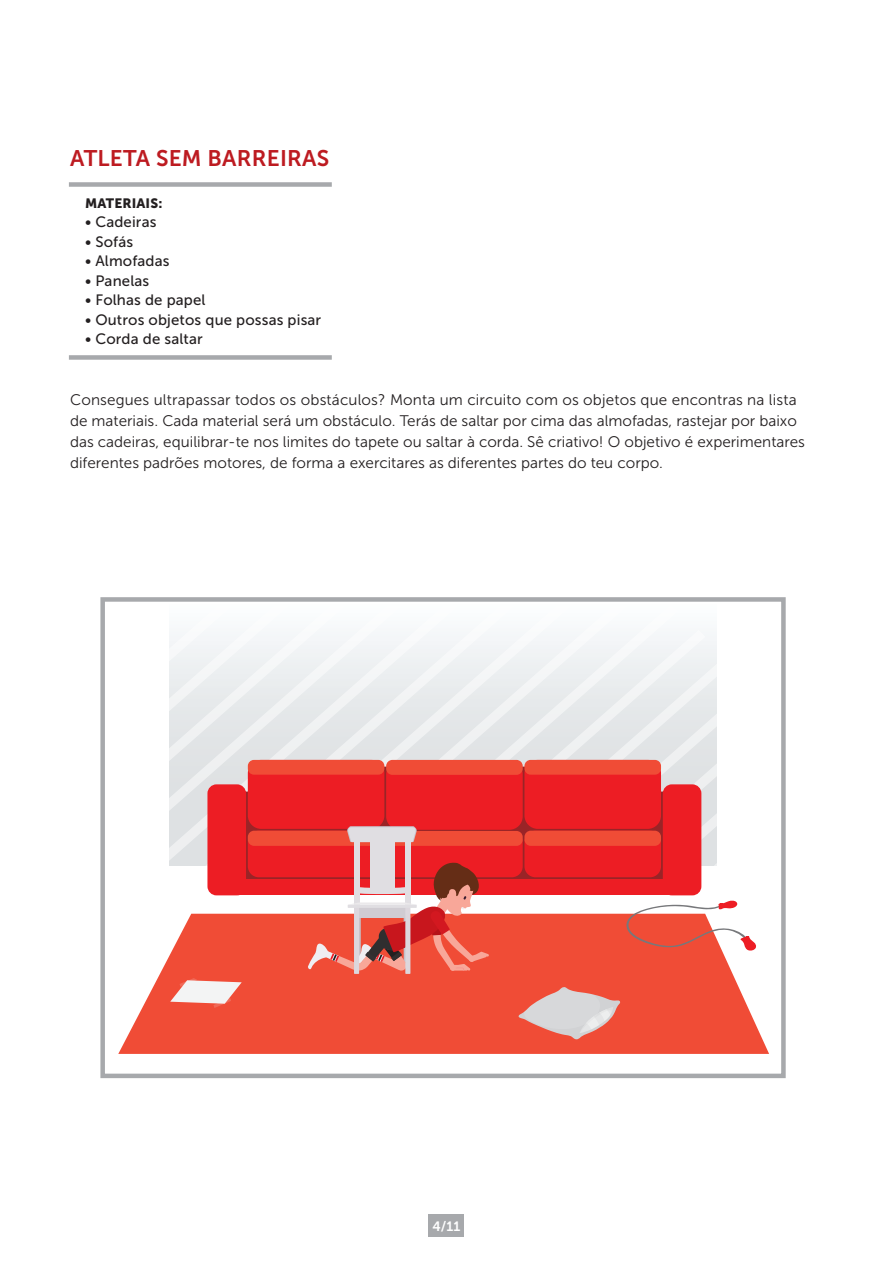
<style>
.page{position:relative;width:893px;height:1263px;background:#fff}
.page>*{position:absolute;margin:0;border:0;box-sizing:border-box;transform-origin:0 0}
.t1{font:22.5px "Museo Sans 700";letter-spacing:.01em;color:#bd1b21}
.t2{font:15.3px/21px "Museo Sans 300";color:#231f20}
.t3{font:15px "Museo Sans 500";letter-spacing:.01em;color:#231f20}
.t4{font:13.5px "Museo Sans 900";letter-spacing:.01em;color:#231f20}
.t5{font:13.5px "Museo Sans 700";color:#fff}
</style>
<div class="page">
<svg style="left:169px;top:634px;width:36px;height:232px;fill:#e5e8e9"></svg>
<svg style="left:205px;top:634px;width:57px;height:232px;fill:#eaedee"></svg>
<svg style="left:262px;top:634px;width:56px;height:126px;fill:#ebeef0"></svg>
<svg style="left:318px;top:634px;width:57px;height:126px;fill:#ebeef0"></svg>
<svg style="left:375px;top:634px;width:56px;height:133px;fill:#ebeef0"></svg>
<svg style="left:431px;top:634px;width:274px;height:126px;fill:#f1f3f4"></svg>
<svg style="left:699px;top:634px;width:6px;height:3px"></svg>
<svg style="left:488px;top:658px;width:229px;height:109px;fill:#eceff1"></svg>
<svg style="left:544px;top:688px;width:173px;height:178px"></svg>
<svg style="left:242px;top:767px;width:427px;height:112px;fill:#9c2427"></svg>
<div style="left:238px;top:879px;width:437px;height:16px;background:#ed1d24"></div>
<div style="left:207px;top:784px;width:39px;height:111px;background:#ed1d24;border-radius:9px"></div>
<div style="left:248px;top:760px;width:136px;height:69px;background:#ed1d24;border-radius:13px"></div>
<div style="left:386px;top:761px;width:137px;height:69px;background:#ed1d24;border-radius:13px"></div>
<div style="left:524px;top:760px;width:137px;height:69px;background:#ed1d24;border-radius:13px"></div>
<div style="left:248px;top:831px;width:136px;height:46px;background:#ed1d24;border-radius:11px"></div>
<div style="left:386px;top:831px;width:137px;height:46px;background:#ed1d24;border-radius:11px"></div>
<div style="left:524px;top:831px;width:137px;height:46px;background:#ed1d24;border-radius:11px"></div>
<div style="left:663px;top:784px;width:38px;height:111px;background:#ed1d24;border-radius:9px"></div>
<div style="left:248px;top:831px;width:136px;height:15px;background:#f04c36;border-radius:6px"></div>
<div style="left:386px;top:831px;width:137px;height:15px;background:#f04c36;border-radius:6px"></div>
<div style="left:524px;top:831px;width:137px;height:15px;background:#f04c36;border-radius:6px"></div>
<div style="left:248px;top:760px;width:136px;height:15px;background:#f04c36;border-radius:6px"></div>
<div style="left:386px;top:760px;width:137px;height:15px;background:#f04c36;border-radius:6px"></div>
<div style="left:524px;top:760px;width:137px;height:15px;background:#f04c36;border-radius:6px"></div>
<svg style="left:118px;top:914px;width:651px;height:140px;fill:#f04c36"></svg>
<svg style="left:518px;top:987px;width:102px;height:52px"></svg>
<svg style="left:170px;top:978px;width:72px;height:30px"></svg>
<div style="left:100px;top:597px;width:686px;height:481px;border:4px solid #a7a9ac"></div>
<svg style="left:624px;top:900px;width:133px;height:51px"></svg>
<svg style="left:347px;top:826px;width:70px;height:16px"></svg>
<div style="left:354px;top:841px;width:5px;height:64px;background:#e0dee2"></div>
<div style="left:405px;top:841px;width:5px;height:64px;background:#e0dee2"></div>
<div style="left:370px;top:841px;width:24px;height:48px;background:#e0dee2"></div>
<svg style="left:308px;top:862px;width:181px;height:112px"></svg>
<div style="left:69px;top:182px;width:263px;height:5px;background:#a7a9ac"></div>
<div style="left:69px;top:355px;width:263px;height:5px;background:#a7a9ac"></div>
<div style="left:429px;top:1214px;width:35px;height:23px;background:#a7a9ac"></div>
<h1 class="t1" style="left:70px;top:145px;width:261px">ATLETA SEM BARREIRAS</h1>
<p class="t4" style="left:85px;top:195px;width:79px">MATERIAIS:</p>
<p class="t3" style="left:85px;top:214px;width:73px">• Cadeiras</p>
<p class="t3" style="left:85px;top:233px;width:50px">• Sofás</p>
<p class="t3" style="left:85px;top:253px;width:86px">• Almofadas</p>
<p class="t3" style="left:85px;top:272px;width:66px">• Panelas</p>
<p class="t3" style="left:85px;top:292px;width:122px">• Folhas de papel</p>
<p class="t3" style="left:85px;top:311px;width:238px">• Outros objetos que possas pisar</p>
<p class="t3" style="left:85px;top:331px;width:119px">• Corda de saltar</p>
<p class="t2" style="left:70px;top:389px;width:736px">Consegues ultrapassar todos os obstáculos? Monta um circuito com os objetos que encontras na lista de materiais. Cada material será um obstáculo. Terás de saltar por cima das almofadas, rastejar por baixo das cadeiras, equilibrar-te nos limites do tapete ou saltar à corda. Sê criativo! O objetivo é experimentares diferentes padrões motores, de forma a exercitares as diferentes partes do teu corpo.</p>
<p class="t5" style="left:432px;top:1219px;width:30px">4/11</p>
</div>
